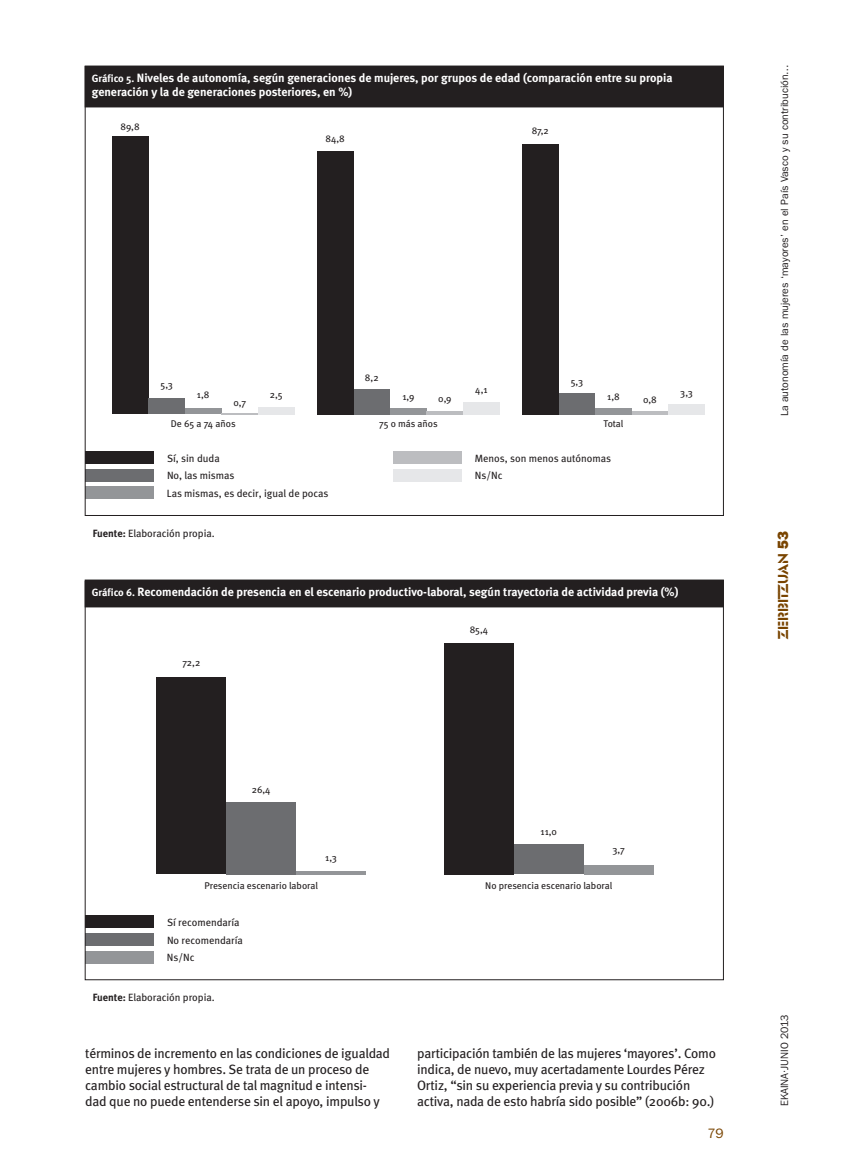
<style>
.page{position:relative;width:851px;height:1170px;background:#fff}
.page>*{position:absolute;margin:0;border:0;box-sizing:border-box;transform-origin:0 0}
.t1{font:15px "Glaser Ste D";color:#794400}
.Texto{font:13.5px/16.2px "Meta";letter-spacing:-.015em;color:#231f20}
.t2{font:13.5px "Franklin Gothic IT Cby BT";color:#794400}
.t3{font:700 12px/14.4px "Meta";color:#fff}
.t4{font:10.5px/17.7px "Meta";color:#231f20}
.t5{font:10.5px "Franklin Gothic";color:#231f20}
.t6{font:10.5px "Franklin Gothic IT Cby BT";color:#231f20}
.t7{font:9.75px "Meta";color:#231f20}
.s1{font-size:10.5px}
.s2{font-weight:700}
.s3{font-family:"Franklin Gothic";font-weight:800}
</style>
<div class="page">
<div style="left:85px;top:66px;width:638px;height:41px;background:#231f20"></div>
<div style="left:112px;top:136px;width:36px;height:278px;background:#231f20"></div>
<div style="left:148px;top:398px;width:37px;height:16px;background:#6c6d70"></div>
<div style="left:185px;top:408px;width:36px;height:6px;background:#939598"></div>
<hr style="left:221px;top:413px;width:37px;height:1px;background:#bcbdc0">
<div style="left:258px;top:407px;width:36px;height:7px;background:#e6e7e9"></div>
<div style="left:85px;top:451px;width:68px;height:13px;background:#231f20"></div>
<div style="left:85px;top:468px;width:68px;height:13px;background:#6c6d70"></div>
<div style="left:85px;top:486px;width:68px;height:13px;background:#939598"></div>
<div style="left:393px;top:451px;width:68px;height:13px;background:#bcbdc0"></div>
<div style="left:393px;top:468px;width:68px;height:13px;background:#e6e7e9"></div>
<div style="left:558px;top:393px;width:37px;height:22px;background:#6c6d70"></div>
<div style="left:522px;top:144px;width:36px;height:271px;background:#231f20"></div>
<div style="left:595px;top:409px;width:36px;height:6px;background:#939598"></div>
<hr style="left:631px;top:412px;width:37px;height:3px;background:#bcbdc0">
<div style="left:668px;top:405px;width:36px;height:10px;background:#e6e7e9"></div>
<div style="left:353px;top:389px;width:37px;height:26px;background:#6c6d70"></div>
<div style="left:317px;top:151px;width:36px;height:264px;background:#231f20"></div>
<div style="left:390px;top:409px;width:36px;height:6px;background:#939598"></div>
<hr style="left:426px;top:412px;width:37px;height:3px;background:#bcbdc0">
<div style="left:463px;top:402px;width:36px;height:13px;background:#e6e7e9"></div>
<div style="left:85px;top:580px;width:638px;height:27px;background:#231f20"></div>
<div style="left:85px;top:915px;width:68px;height:13px;background:#231f20"></div>
<div style="left:85px;top:932px;width:68px;height:13px;background:#6c6d70"></div>
<div style="left:85px;top:950px;width:68px;height:13px;background:#939598"></div>
<div style="left:156px;top:677px;width:70px;height:197px;background:#231f20"></div>
<div style="left:226px;top:802px;width:70px;height:72px;background:#6c6d70"></div>
<hr style="left:296px;top:871px;width:70px;height:3px;background:#939598">
<div style="left:444px;top:643px;width:70px;height:231px;background:#231f20"></div>
<div style="left:514px;top:844px;width:69px;height:30px;background:#6c6d70"></div>
<div style="left:583px;top:864px;width:70px;height:10px;background:#939598"></div>
<p class="t3" style="left:92px;top:71px;width:582px"><span class="s1">Gráfico 5.</span> Niveles de autonomía, según generaciones de mujeres, por grupos de edad (comparación entre su propia generación y la de generaciones posteriores, en %)</p>
<p class="t7" style="left:120px;top:121px;width:21px">89,8</p>
<p class="t7" style="left:325px;top:133px;width:21px">84,8</p>
<p class="t7" style="left:531px;top:125px;width:19px">87,2</p>
<p class="t7" style="left:160px;top:379px;width:14px">5,3</p>
<p class="t7" style="left:197px;top:389px;width:14px">1,8</p>
<p class="t7" style="left:233px;top:397px;width:14px">0,7</p>
<p class="t7" style="left:270px;top:389px;width:14px">2,5</p>
<p class="t7" style="left:365px;top:371px;width:15px">8,2</p>
<p class="t7" style="left:402px;top:391px;width:13px">1,9</p>
<p class="t7" style="left:438px;top:393px;width:15px">0,9</p>
<p class="t7" style="left:475px;top:384px;width:14px">4,1</p>
<p class="t7" style="left:570px;top:375px;width:14px">5,3</p>
<p class="t7" style="left:607px;top:391px;width:14px">1,8</p>
<p class="t7" style="left:643px;top:394px;width:15px">0,8</p>
<p class="t7" style="left:171px;top:418px;width:66px">De 65 a 74 años</p>
<p class="t7" style="left:379px;top:418px;width:60px">75 o más años</p>
<p class="t7" style="left:603px;top:418px;width:21px">Total</p>
<p class="t4" style="left:167px;top:449px;width:163px">Sí, sin duda<br>No, las mismas<br>Las mismas, es decir, igual de pocas</p>
<p class="t4" style="left:475px;top:449px;width:138px">Menos, son menos autónomas<br>Ns/Nc</p>
<p class="t4" style="left:93px;top:524px;width:123px"><span class="s2">Fuente:</span> Elaboración propia.</p>
<p class="t7" style="left:680px;top:387px;width:14px">3,3</p>
<p class="t3" style="left:92px;top:584px;width:588px"><span class="s1">Gráfico 6.</span> Recomendación de presencia en el escenario productivo-laboral, según trayectoria de actividad previa (%)</p>
<p class="t7" style="left:182px;top:656px;width:19px">72,2</p>
<p class="t7" style="left:252px;top:783px;width:20px">26,4</p>
<p class="t7" style="left:325px;top:851px;width:13px">1,3</p>
<p class="t7" style="left:204px;top:880px;width:115px">Presencia escenario laboral</p>
<p class="t4" style="left:167px;top:913px;width:78px">Sí recomendaría<br>No recomendaría<br>Ns/Nc</p>
<p class="t4" style="left:93px;top:988px;width:123px"><span class="s2">Fuente:</span> Elaboración propia.</p>
<p class="t7" style="left:469px;top:623px;width:20px">85,4</p>
<p class="t7" style="left:540px;top:826px;width:18px">11,0</p>
<p class="t7" style="left:612px;top:844px;width:14px">3,7</p>
<p class="t7" style="left:485px;top:880px;width:129px">No presencia escenario laboral</p>
<p class="Texto" style="left:85px;top:1044px;width:306px">términos de incremento en las condiciones de igualdad entre mujeres y hombres. Se trata de un proceso de cambio social estructural de tal magnitud e intensi&shy;dad que no puede entenderse sin el apoyo, impulso y</p>
<p class="Texto" style="left:417px;top:1044px;width:300px">participación también de las mujeres ‘mayores’. Como indica, de nuevo, muy acertadamente Lourdes Pérez Ortiz, “sin su experiencia previa y su contribución activa, nada de esto habría sido posible” (2006b: 90.)</p>
<p class="t2" style="left:707px;top:1125px;width:18px">79</p>
<p class="t5" style="left:778px;top:416px;width:354px;rotate:-90deg">La autonomía de las mujeres ‘mayores’ en el País Vasco y su contribución…</p>
<p class="t1" style="left:774px;top:639px;width:110px;rotate:-90deg">ZERBITZUAN <span class="s3">53</span></p>
<p class="t6" style="left:778px;top:1105px;width:93px;rotate:-90deg">EKAINA·JUNIO 2013</p>
</div>
